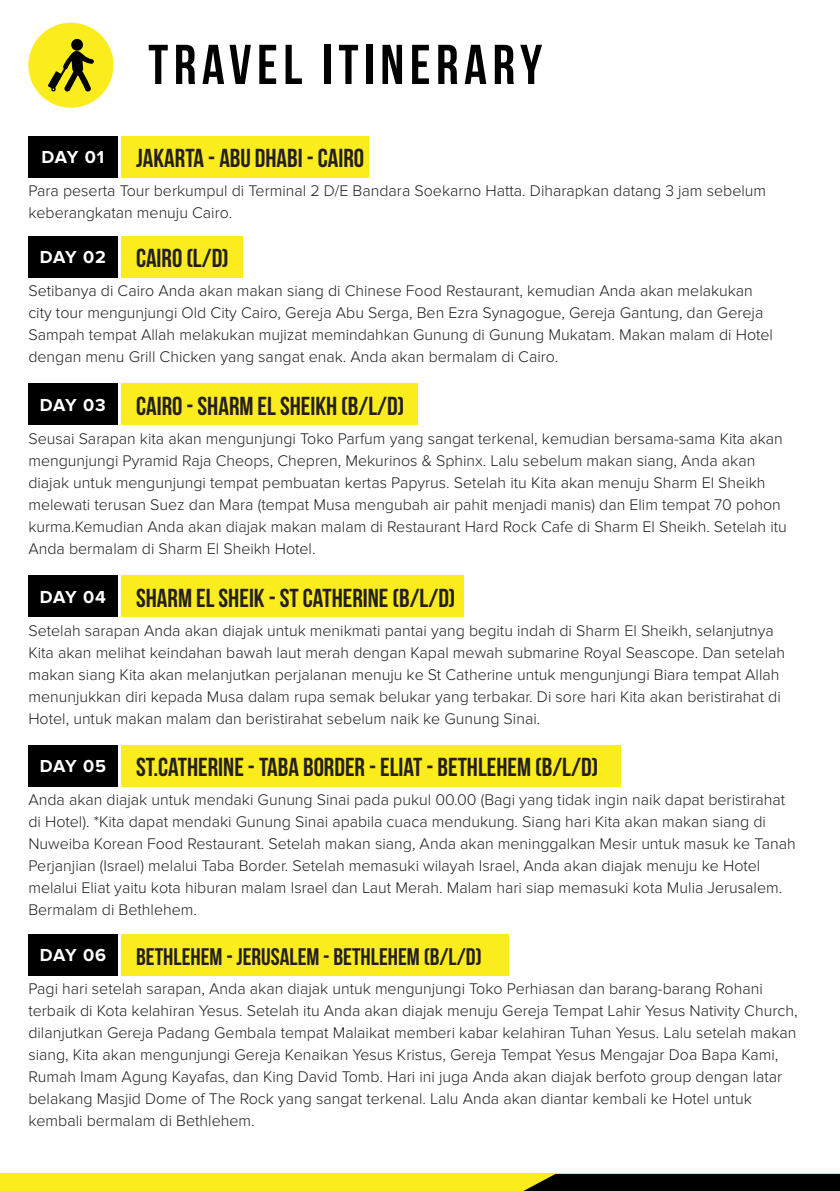
<style>
.page{position:relative;width:840px;height:1191px;background:#fff}
.page>*{position:absolute;margin:0;border:0;box-sizing:border-box;transform-origin:0 0}
.t1{font:56px "Bebas Neue";letter-spacing:.1em;color:#000}
.t2{font:26px "Bebas Neue";color:#231f20}
.t3{font:24px "Bebas Neue";color:#231f20}
.t4{font:700 18px "Proxima Nova";letter-spacing:.015em;color:#fff}
.t5{font:300 16px/22px "Proxima Nova";color:#231f20}
</style>
<div class="page">
<div style="left:0;top:1174px;width:839px;height:17px;background:#fbed1d"></div>
<div style="left:523px;top:1174px;width:316px;height:17px;background:#000"></div>
<div style="left:121px;top:136px;width:248px;height:41px;background:#fbed1d"></div>
<div style="left:28px;top:136px;width:90px;height:41px;background:#000"></div>
<div style="left:121px;top:236px;width:122px;height:41px;background:#fbed1d"></div>
<div style="left:28px;top:236px;width:90px;height:41px;background:#000"></div>
<div style="left:121px;top:384px;width:297px;height:41px;background:#fbed1d"></div>
<div style="left:28px;top:384px;width:90px;height:41px;background:#000"></div>
<div style="left:121px;top:576px;width:343px;height:41px;background:#fbed1d"></div>
<div style="left:28px;top:576px;width:90px;height:41px;background:#000"></div>
<div style="left:121px;top:745px;width:499px;height:41px;background:#fbed1d"></div>
<div style="left:28px;top:745px;width:90px;height:41px;background:#000"></div>
<div style="left:121px;top:934px;width:387px;height:41px;background:#fbed1d"></div>
<div style="left:28px;top:934px;width:90px;height:41px;background:#000"></div>
<div style="left:28px;top:23px;width:85px;height:85px;background:#fbed1d;border-radius:50%"></div>
<div style="left:71px;top:39px;width:12px;height:12px;background:#000;border-radius:50%"></div>
<svg style="left:48px;top:51px;width:46px;height:41px"></svg>
<h1 class="t1" style="left:148px;top:34px;width:395px">TRAVEL ITINERARY</h1>
<h2 class="t2" style="left:136px;top:144px;width:229px">JAKARTA - ABU DHABI - CAIRO</h2>
<p class="t5" style="left:28px;top:180px;width:738px">Para peserta Tour berkumpul di Terminal 2 D/E Bandara Soekarno Hatta. Diharapkan datang 3 jam sebelum keberangkatan menuju Cairo.</p>
<p class="t4" style="left:41px;top:146px;width:64px">DAY 01</p>
<h2 class="t2" style="left:136px;top:244px;width:94px">CAIRO (L/D)</h2>
<p class="t5" style="left:28px;top:280px;width:745px">Setibanya di Cairo Anda akan makan siang di Chinese Food Restaurant, kemudian Anda akan melakukan city tour mengunjungi Old City Cairo, Gereja Abu Serga, Ben Ezra Synagogue, Gereja Gantung, dan Gereja Sampah tempat Allah melakukan mujizat memindahkan Gunung di Gunung Mukatam. Makan malam di Hotel dengan menu Grill Chicken yang sangat enak. Anda akan bermalam di Cairo.</p>
<p class="t4" style="left:40px;top:246px;width:68px">DAY 02</p>
<h2 class="t2" style="left:136px;top:391px;width:269px">CAIRO - SHARM EL SHEIKH (B/L/D)</h2>
<p class="t5" style="left:28px;top:427px;width:759px">Seusai Sarapan kita akan mengunjungi Toko Parfum yang sangat terkenal, kemudian bersama-sama Kita akan mengunjungi Pyramid Raja Cheops, Chepren, Mekurinos &amp; Sphinx. Lalu sebelum makan siang, Anda akan diajak untuk mengunjungi tempat pembuatan kertas Papyrus. Setelah itu Kita akan menuju Sharm El Sheikh melewati terusan Suez dan Mara (tempat Musa mengubah air pahit menjadi manis) dan Elim tempat 70 pohon kurma.Kemudian Anda akan diajak makan malam di Restaurant Hard Rock Cafe di Sharm El Sheikh. Setelah itu Anda bermalam di Sharm El Sheikh Hotel.</p>
<p class="t4" style="left:40px;top:394px;width:67px">DAY 03</p>
<h2 class="t2" style="left:136px;top:583px;width:321px">SHARM EL SHEIK - ST CATHERINE (B/L/D)</h2>
<p class="t5" style="left:28px;top:619px;width:757px">Setelah sarapan Anda akan diajak untuk menikmati pantai yang begitu indah di Sharm El Sheikh, selanjutnya Kita akan melihat keindahan bawah laut merah dengan Kapal mewah submarine Royal Seascope. Dan setelah makan siang Kita akan melanjutkan perjalanan menuju ke St Catherine untuk mengunjungi Biara tempat Allah menunjukkan diri kepada Musa dalam rupa semak belukar yang terbakar. Di sore hari Kita akan beristirahat di Hotel, untuk makan malam dan beristirahat sebelum naik ke Gunung Sinai.</p>
<p class="t4" style="left:40px;top:586px;width:68px">DAY 04</p>
<h2 class="t2" style="left:136px;top:752px;width:463px">ST.CATHERINE - TABA BORDER - ELIAT - BETHLEHEM (B/L/D)</h2>
<p class="t5" style="left:28px;top:788px;width:768px">Anda akan diajak untuk mendaki Gunung Sinai pada pukul 00.00 (Bagi yang tidak ingin naik dapat beristirahat di Hotel). *Kita dapat mendaki Gunung Sinai apabila cuaca mendukung. Siang hari Kita akan makan siang di Nuweiba Korean Food Restaurant. Setelah makan siang, Anda akan meninggalkan Mesir untuk masuk ke Tanah Perjanjian (Israel) melalui Taba Border. Setelah memasuki wilayah Israel, Anda akan diajak menuju ke Hotel melalui Eliat yaitu kota hiburan malam Israel dan Laut Merah. Malam hari siap memasuki kota Mulia Jerusalem.<br>Bermalam di Bethlehem.</p>
<p class="t4" style="left:40px;top:755px;width:68px">DAY 05</p>
<h3 class="t3" style="left:136px;top:943px;width:347px">BETHLEHEM - JERUSALEM - BETHLEHEM (B/L/D)</h3>
<p class="t5" style="left:28px;top:978px;width:770px">Pagi hari setelah sarapan, Anda akan diajak untuk mengunjungi Toko Perhiasan dan barang-barang Rohani terbaik di Kota kelahiran Yesus. Setelah itu Anda akan diajak menuju Gereja Tempat Lahir Yesus Nativity Church, dilanjutkan Gereja Padang Gembala tempat Malaikat memberi kabar kelahiran Tuhan Yesus. Lalu setelah makan siang, Kita akan mengunjungi Gereja Kenaikan Yesus Kristus, Gereja Tempat Yesus Mengajar Doa Bapa Kami, Rumah Imam Agung Kayafas, dan King David Tomb. Hari ini juga Anda akan diajak berfoto group dengan latar belakang Masjid Dome of The Rock yang sangat terkenal. Lalu Anda akan diantar kembali ke Hotel untuk kembali bermalam di Bethlehem.</p>
<p class="t4" style="left:40px;top:944px;width:68px">DAY 06</p>
</div>
